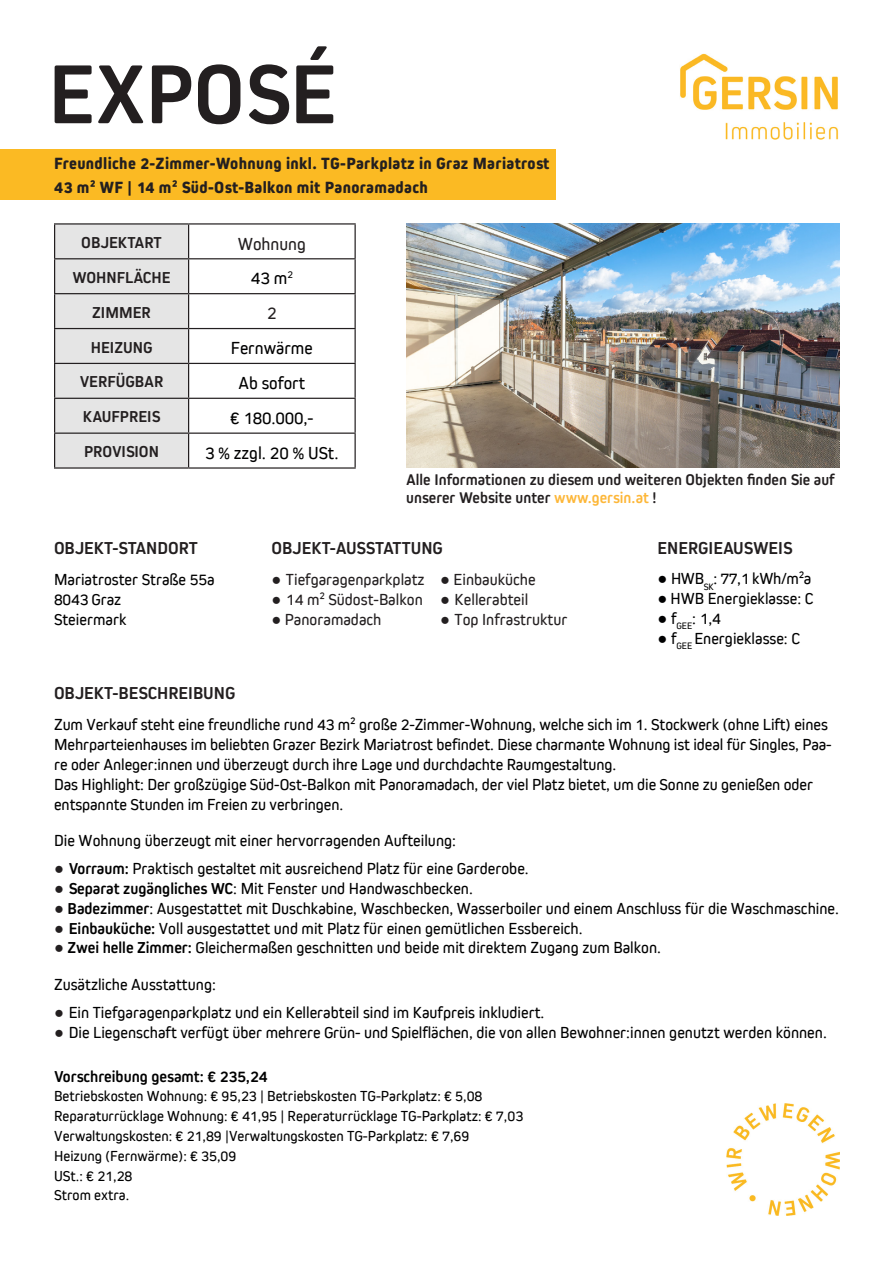
<style>
.page{position:relative;width:893px;height:1263px;background:#fff}
.page>*{position:absolute;margin:0;border:0;box-sizing:border-box;transform-origin:0 0}
.t1{font:700 87px "Kiro";color:#231f20}
.t2{font:700 18px "Kiro";color:#231f20}
.t3{font:18px "Kiro W01";color:#000001}
.t4{font:18px "Kiro W01";color:#231f20}
.t5{font:800 16.95px/24px "Kiro";letter-spacing:.02em;color:#231f20}
.Schrift_Copy{font:16.5px/19.8px "Kiro W01";color:#000001}
.t6{font:16.5px "Kiro W01";color:#231f20}
.t7{font:700 16.5px "Kiro";color:#231f20}
.t8{font:700 16.5px "Kiro";color:#000001}
.Schrift_Copy-2{font:16.5px "Kiro W01";letter-spacing:-.02em;color:#000001}
.t9{font:700 16.05px/18px "Kiro";letter-spacing:.005em;color:#231f20}
.t10{font:15px "Kiro W01";color:#000001}
.s1{color:#fdb739}
.s2{font-family:"Arial"}
.s3{font-family:"Arial";color:#231f20}
.s4{font-family:"Kiro";font-weight:700}
</style>
<div class="page">
<div style="left:0;top:149px;width:556px;height:51px;background:#fbba23"></div>
<svg style="left:55px;top:225px;width:133px;height:242px;background:#e1e1e1"></svg>
<hr style="left:54px;top:223px;width:135px;height:2px;background:#231f20">
<hr style="left:54px;top:225px;width:1px;height:33px;background:#231f20">
<hr style="left:189px;top:223px;width:167px;height:2px;background:#231f20">
<hr style="left:188px;top:225px;width:1px;height:33px;background:#231f20">
<hr style="left:354px;top:225px;width:2px;height:33px;background:#231f20">
<hr style="left:54px;top:258px;width:135px;height:1px;background:#231f20">
<hr style="left:54px;top:259px;width:1px;height:34px;background:#231f20">
<hr style="left:189px;top:258px;width:167px;height:1px;background:#231f20">
<hr style="left:188px;top:259px;width:1px;height:34px;background:#231f20">
<hr style="left:354px;top:259px;width:2px;height:34px;background:#231f20">
<hr style="left:54px;top:293px;width:135px;height:1px;background:#231f20">
<hr style="left:54px;top:294px;width:1px;height:34px;background:#231f20">
<hr style="left:189px;top:293px;width:167px;height:1px;background:#231f20">
<hr style="left:188px;top:294px;width:1px;height:34px;background:#231f20">
<hr style="left:354px;top:294px;width:2px;height:34px;background:#231f20">
<hr style="left:54px;top:328px;width:135px;height:1px;background:#231f20">
<hr style="left:54px;top:329px;width:1px;height:34px;background:#231f20">
<hr style="left:189px;top:328px;width:167px;height:1px;background:#231f20">
<hr style="left:188px;top:329px;width:1px;height:34px;background:#231f20">
<hr style="left:354px;top:329px;width:2px;height:34px;background:#231f20">
<hr style="left:54px;top:363px;width:135px;height:1px;background:#231f20">
<hr style="left:54px;top:364px;width:1px;height:34px;background:#231f20">
<hr style="left:189px;top:363px;width:167px;height:1px;background:#231f20">
<hr style="left:188px;top:364px;width:1px;height:34px;background:#231f20">
<hr style="left:354px;top:364px;width:2px;height:34px;background:#231f20">
<hr style="left:54px;top:398px;width:135px;height:1px;background:#231f20">
<hr style="left:54px;top:399px;width:1px;height:33px;background:#231f20">
<hr style="left:189px;top:398px;width:167px;height:1px;background:#231f20">
<hr style="left:188px;top:399px;width:1px;height:33px;background:#231f20">
<hr style="left:354px;top:399px;width:2px;height:33px;background:#231f20">
<hr style="left:54px;top:432px;width:135px;height:2px;background:#231f20">
<hr style="left:54px;top:434px;width:1px;height:33px;background:#231f20">
<hr style="left:189px;top:432px;width:167px;height:2px;background:#231f20">
<hr style="left:188px;top:434px;width:1px;height:33px;background:#231f20">
<hr style="left:354px;top:434px;width:2px;height:33px;background:#231f20">
<hr style="left:54px;top:467px;width:135px;height:2px;background:#231f20">
<hr style="left:189px;top:467px;width:167px;height:2px;background:#231f20">
<img style="left:727px;top:1103px;width:112px;height:112px">
<img style="left:680px;top:53px;width:159px;height:87px">
<img style="left:406px;top:223px;width:433px;height:244px">
<p class="t1" style="left:48px;top:44px;width:290px">EXPOSÉ</p>
<p class="t5" style="left:54px;top:152px;width:497px">Freundliche 2-Zimmer-Wohnung inkl. TG-Parkplatz in Graz Mariatrost<br>43 m² WF | 14 m² Süd-Ost-Balkon mit Panoramadach</p>
<p class="t7" style="left:81px;top:233px;width:82px">OBJEKTART</p>
<p class="t4" style="left:238px;top:234px;width:70px">Wohnung</p>
<p class="t7" style="left:72px;top:268px;width:100px">WOHNFLÄCHE</p>
<p class="t3" style="left:251px;top:268px;width:44px">43 m<sup>2</sup></p>
<p class="t7" style="left:92px;top:303px;width:60px">ZIMMER</p>
<p class="t4" style="left:267px;top:303px;width:11px">2</p>
<p class="t7" style="left:91px;top:337px;width:63px">HEIZUNG</p>
<p class="t3" style="left:231px;top:338px;width:83px">Fernwärme</p>
<p class="t7" style="left:80px;top:372px;width:85px">VERFÜGBAR</p>
<p class="t3" style="left:239px;top:373px;width:68px">Ab sofort</p>
<p class="t7" style="left:83px;top:407px;width:79px">KAUFPREIS</p>
<p class="t3" style="left:230px;top:408px;width:85px">€ 180.000,-</p>
<p class="t7" style="left:84px;top:442px;width:76px">PROVISION</p>
<p class="t3" style="left:205px;top:443px;width:135px">3 % zzgl. 20 % USt.</p>
<p class="t9" style="left:406px;top:470px;width:430px">Alle Informationen zu diesem und weiteren Objekten finden Sie auf unserer Website unter <span class="s1">www.gersin.at</span> !</p>
<p class="t2" style="left:54px;top:538px;width:145px">OBJEKT-STANDORT</p>
<p class="Schrift_Copy" style="left:54px;top:569px;width:162px">Mariatroster Straße 55a</p>
<p class="Schrift_Copy" style="left:54px;top:589px;width:69px">8043 Graz</p>
<p class="Schrift_Copy" style="left:54px;top:609px;width:74px">Steiermark</p>
<p class="t2" style="left:271px;top:538px;width:173px">OBJEKT-AUSSTATTUNG</p>
<p class="t6" style="left:271px;top:571px;width:155px"><span class="s2">●</span> Tiefgaragenparkplatz</p>
<p class="t6" style="left:271px;top:590px;width:153px"><span class="s2">●</span> 14 m² Südost-Balkon</p>
<p class="t6" style="left:271px;top:610px;width:112px"><span class="s2">●</span> Panoramadach</p>
<p class="t6" style="left:440px;top:570px;width:97px"><span class="s2">●</span> Einbauküche</p>
<p class="t6" style="left:440px;top:590px;width:90px"><span class="s2">●</span> Kellerabteil</p>
<p class="t6" style="left:440px;top:610px;width:129px"><span class="s2">●</span> Top Infrastruktur</p>
<p class="t2" style="left:657px;top:538px;width:136px">ENERGIEAUSWEIS</p>
<p class="Schrift_Copy-2" style="left:657px;top:570px;width:155px"><span class="s2">●</span> HWB<sub>SK</sub>: 77,1 kWh/m²a</p>
<p class="Schrift_Copy" style="left:657px;top:588px;width:157px"><span class="s2">●</span> HWB Energieklasse: C</p>
<p class="Schrift_Copy" style="left:657px;top:608px;width:65px"><span class="s2">●</span> f<sub>GEE</sub>: 1,4</p>
<p class="Schrift_Copy" style="left:657px;top:628px;width:144px"><span class="s2">●</span> f<sub>GEE</sub> Energieklasse: C</p>
<p class="t2" style="left:54px;top:682px;width:183px">OBJEKT-BESCHREIBUNG</p>
<p class="Schrift_Copy" style="left:54px;top:714px;width:779px">Zum Verkauf steht eine freundliche rund 43 m² große 2-Zimmer-Wohnung, welche sich im 1. Stockwerk (ohne Lift) eines<br>Mehrparteienhauses im beliebten Grazer Bezirk Mariatrost befindet. Diese charmante Wohnung ist ideal für Singles, Paa&shy;re oder Anleger:innen und überzeugt durch ihre Lage und durchdachte Raumgestaltung.</p>
<p class="Schrift_Copy" style="left:54px;top:774px;width:760px">Das Highlight: Der großzügige Süd-Ost-Balkon mit Panoramadach, der viel Platz bietet, um die Sonne zu genießen oder entspannte Stunden im Freien zu verbringen.</p>
<p class="Schrift_Copy" style="left:54px;top:830px;width:403px">Die Wohnung überzeugt mit einer hervorragenden Aufteilung:</p>
<p class="Schrift_Copy" style="left:54px;top:858px;width:476px"><span class="s3">●</span> <span class="s4">Vorraum:</span> Praktisch gestaltet mit ausreichend Platz für eine Garderobe.</p>
<p class="Schrift_Copy" style="left:54px;top:878px;width:420px"><span class="s3">●</span> <span class="s4">Separat zugängliches WC</span>: Mit Fenster und Handwaschbecken.</p>
<p class="Schrift_Copy" style="left:54px;top:898px;width:786px"><span class="s3">●</span> <span class="s4">Badezimmer</span>: Ausgestattet mit Duschkabine, Waschbecken, Wasserboiler und einem Anschluss für die Waschmaschine.</p>
<p class="Schrift_Copy" style="left:54px;top:918px;width:530px"><span class="s3">●</span> <span class="s4">Einbauküche:</span> Voll ausgestattet und mit Platz für einen gemütlichen Essbereich.</p>
<p class="Schrift_Copy" style="left:54px;top:937px;width:608px"><span class="s3">●</span> <span class="s4">Zwei helle Zimmer:</span> Gleichermaßen geschnitten und beide mit direktem Zugang zum Balkon.</p>
<p class="Schrift_Copy" style="left:54px;top:974px;width:163px">Zusätzliche Ausstattung:</p>
<p class="Schrift_Copy" style="left:54px;top:1002px;width:492px"><span class="s3">●</span> Ein Tiefgaragenparkplatz und ein Kellerabteil sind im Kaufpreis inkludiert.</p>
<p class="Schrift_Copy" style="left:54px;top:1022px;width:774px"><span class="s3">●</span> Die Liegenschaft verfügt über mehrere Grün- und Spielflächen, die von allen Bewohner:innen genutzt werden können.</p>
<p class="t8" style="left:54px;top:1066px;width:215px">Vorschreibung gesamt: € 235,24</p>
<p class="t10" style="left:54px;top:1088px;width:430px">Betriebskosten Wohnung: € 95,23 | Betriebskosten TG-Parkplatz: € 5,08</p>
<p class="t10" style="left:54px;top:1108px;width:471px">Reparaturrücklage Wohnung: € 41,95 | Reperaturrücklage TG-Parkplatz: € 7,03</p>
<p class="t10" style="left:54px;top:1128px;width:417px">Verwaltungskosten: € 21,89 |Verwaltungskosten TG-Parkplatz: € 7,69</p>
<p class="t10" style="left:54px;top:1147px;width:184px">Heizung (Fernwärme): € 35,09</p>
<p class="t10" style="left:54px;top:1167px;width:80px">USt.: € 21,28</p>
<p class="t10" style="left:54px;top:1187px;width:77px">Strom extra.</p>
</div>
